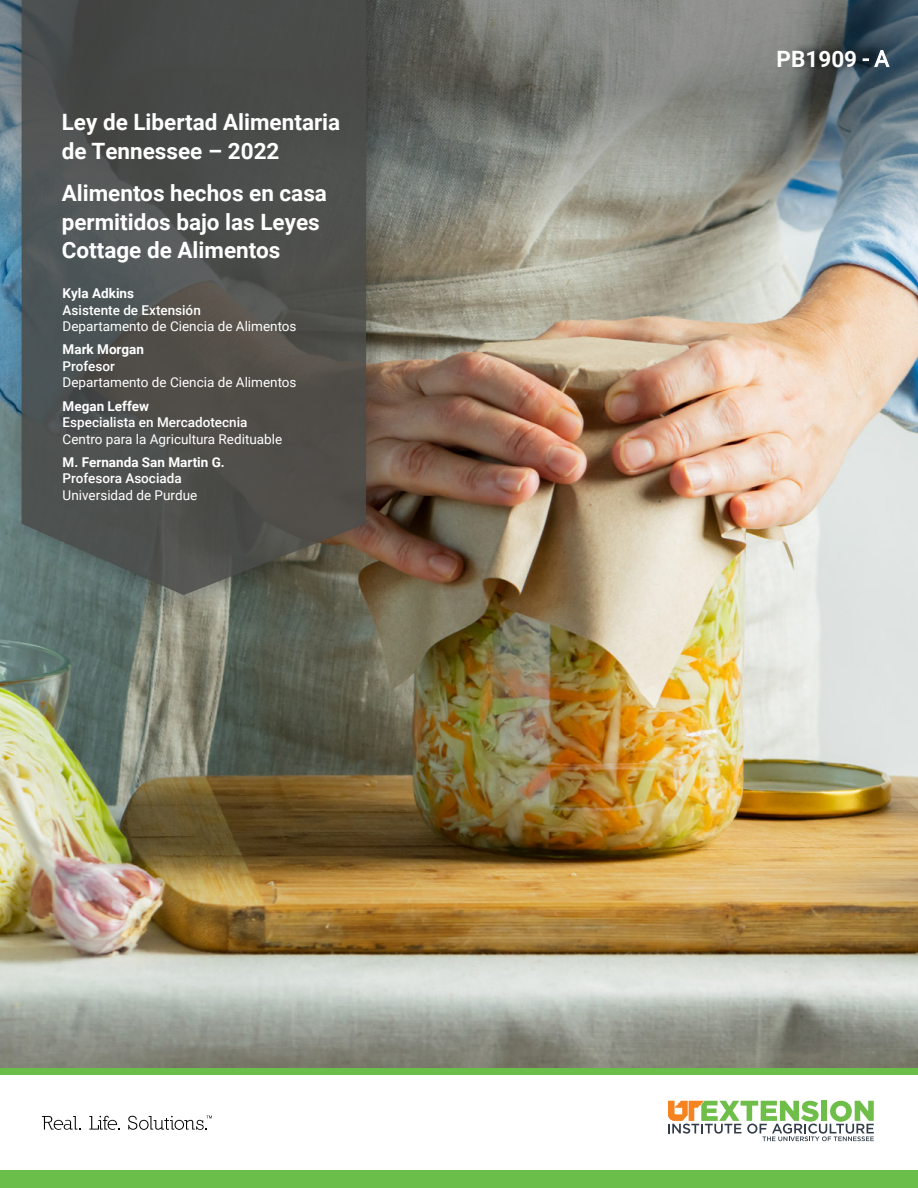
<style>
.page{position:relative;width:918px;height:1188px;background:#fff}
.page>*{position:absolute;margin:0;border:0;box-sizing:border-box;transform-origin:0 0}
.t1{font:700 22.5px/28.5px "Roboto";color:#fff}
.t2{font:13.5px "Roboto";color:#fff}
.t3{font:500 13.5px "Roboto";color:#fff}
.t4{font:700 13.5px "Roboto";color:#fff}
.s1{font-weight:400}
</style>
<div class="page">
<img style="left:0;top:263px;width:918px;height:805px">
<svg style="left:0;top:0;width:918px;height:263px;background:#838884"></svg>
<div style="left:4px;top:0;width:389px;height:621px;background:#000;opacity:.33"></div>
<svg style="left:22px;top:0;width:344px;height:595px;background:#4e504d"></svg>
<svg style="left:42px;top:1116px;width:39px;height:14px"></svg>
<svg style="left:89px;top:1116px;width:31px;height:14px"></svg>
<div style="left:0;top:1170px;width:918px;height:18px;background:#6cbe4b"></div>
<div style="left:0;top:1068px;width:918px;height:6px;background:#6cbe4b"></div>
<svg style="left:128px;top:1116px;width:84px;height:14px"></svg>
<svg style="left:668px;top:1101px;width:206px;height:40px"></svg>
<div style="left:790px;top:42px;width:94px;height:33px;background:#000;opacity:.75"></div>
<h1 class="t1" style="left:62px;top:107px;width:280px">Ley de Libertad Alimentaria de Tennessee – 2022</h1>
<h1 class="t1" style="left:62px;top:178px;width:267px">Alimentos hechos en casa permitidos bajo las Leyes<br>Cottage de Alimentos</h1>
<p class="t4" style="left:63px;top:284px;width:73px">Kyla Adkins</p>
<p class="t3" style="left:63px;top:300px;width:140px">Asistente de Extensión</p>
<p class="t2" style="left:63px;top:317px;width:235px">Departamento de Ciencia de Alimentos</p>
<p class="t4" style="left:63px;top:340px;width:83px">Mark Morgan</p>
<p class="t3" style="left:63px;top:357px;width:54px">Profesor</p>
<p class="t2" style="left:63px;top:373px;width:235px">Departamento de Ciencia de Alimentos</p>
<p class="t4" style="left:63px;top:396px;width:88px">Megan Leffew</p>
<p class="t3" style="left:63px;top:413px;width:186px">Especialista en Mercadotecnia</p>
<p class="t2" style="left:63px;top:429px;width:221px">Centro para la Agricultura Redituable</p>
<p class="t4" style="left:63px;top:453px;width:164px">M. Fernanda San Martin G.</p>
<p class="t3" style="left:63px;top:469px;width:121px">Profesora Asociada</p>
<p class="t2" style="left:63px;top:486px;width:136px">Universidad de Purdue</p>
<h1 class="t1" style="left:777px;top:43px;width:114px">PB1909 <span class="s1">- A</span></h1>
</div>
